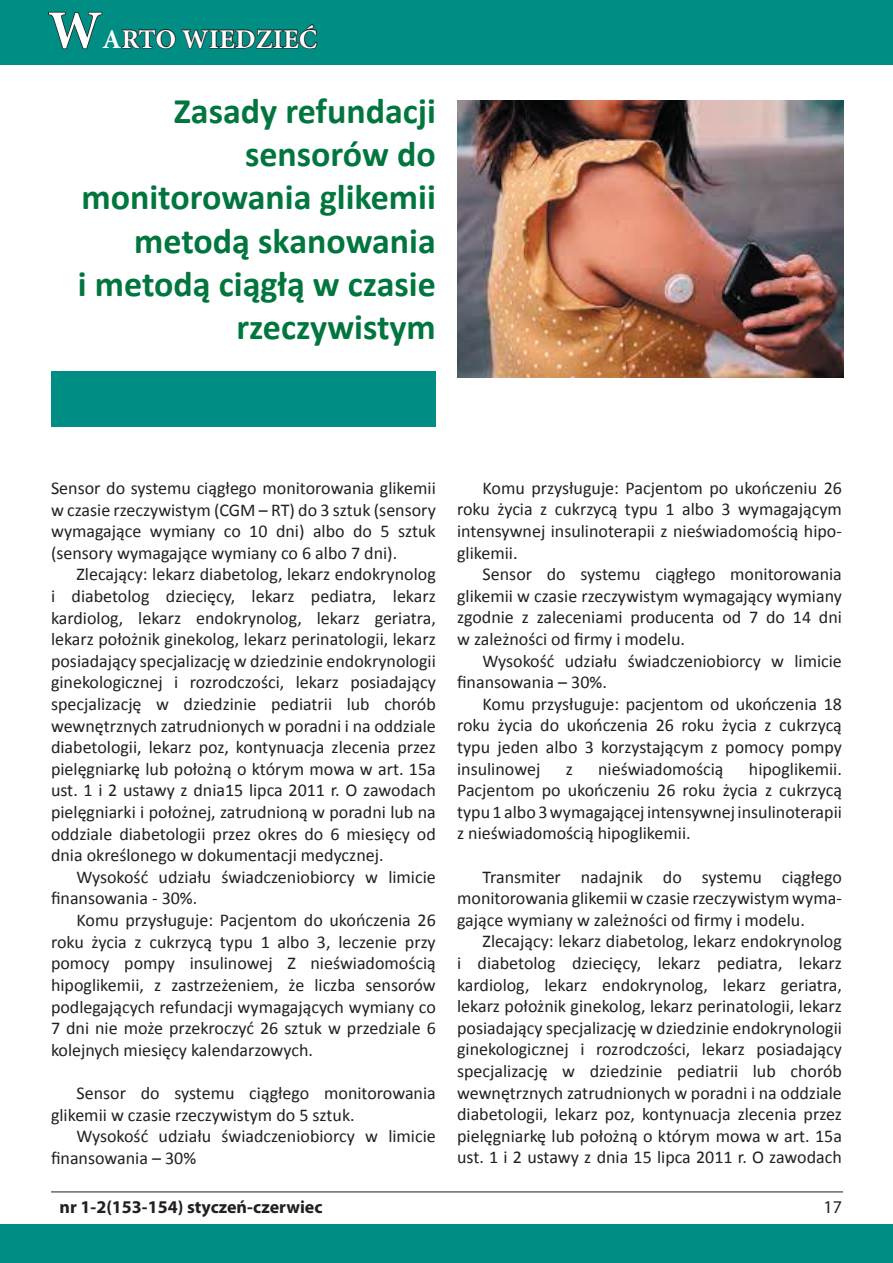
<style>
.page{position:relative;width:893px;height:1263px;background:#fff}
.page>*{position:absolute;margin:0;border:0;box-sizing:border-box;transform-origin:0 0}
.t1{font:700 36px/43.2px "Calibri";color:#00763e;text-align:right}
.t2{font:700 27px "Minion Pro";color:#fff}
.t3{font:18px/21.6px "Calibri";color:#231f20;text-align:justify}
.t4{font:700 18px "Myriad Pro";color:#231f20}
.t5{font:18px "Myriad Pro";color:#231f20}
.s1{font-size:54px}
</style>
<div class="page">
<hr style="left:51px;top:1191px;width:792px;height:1px;background:#231f20">
<div style="left:0;top:0;width:893px;height:65px;background:#008d83"></div>
<svg style="left:48px;top:11px;width:55px;height:39px"></svg>
<svg style="left:121px;top:24px;width:197px;height:25px"></svg>
<div style="left:0;top:1224px;width:893px;height:39px;background:#008d83"></div>
<div style="left:51px;top:371px;width:385px;height:56px;background:#008d83"></div>
<img style="left:457px;top:100px;width:387px;height:278px">
<h2 class="t2" style="left:48px;top:23px;width:271px"><span class="s1">W</span>ARTO WIEDZIEĆ</h2>
<h1 class="t1" style="left:78px;top:89px;width:360px">Zasady refundacji sensorów do monitorowania glikemii metodą skanowania<br>i metodą ciągłą w czasie rzeczywistym</h1>
<p class="t3" style="left:51px;top:477px;width:386px">Sensor do systemu ciągłego monitorowania glikemii w czasie rzeczywistym (CGM – RT) do 3 sztuk (sensory wymagające wymiany co 10 dni) albo do 5 sztuk (sensory wymagające wymiany co 6 albo 7 dni).</p>
<p class="t3" style="left:51px;top:564px;width:386px;text-indent:26px">Zlecający: lekarz diabetolog, lekarz endokrynolog i diabetolog dziecięcy, lekarz pediatra, lekarz kardiolog, lekarz endokrynolog, lekarz geriatra, lekarz położnik ginekolog, lekarz perinatologii, lekarz posiadający specjalizację w dziedzinie endokrynologii ginekologicznej i rozrodczości, lekarz posiadający specjalizację w dziedzinie pediatrii lub chorób wewnętrznych zatrudnionych w poradni i na oddziale diabetologii, lekarz poz, kontynuacja zlecenia przez pielęgniarkę lub położną o którym mowa w art. 15a ust. 1 i 2 ustawy z dnia15 lipca 2011 r. O zawodach pielęgniarki i położnej, zatrudnioną w poradni lub na oddziale diabetologii przez okres do 6 miesięcy od dnia określonego w dokumentacji medycznej.</p>
<p class="t3" style="left:51px;top:866px;width:386px;text-indent:26px">Wysokość udziału świadczeniobiorcy w limicie finansowania - 30%.</p>
<p class="t3" style="left:51px;top:909px;width:386px;text-indent:26px">Komu przysługuje: Pacjentom do ukończenia 26 roku życia z cukrzycą typu 1 albo 3, leczenie przy pomocy pompy insulinowej Z nieświadomością hipoglikemii, z zastrzeżeniem, że liczba sensorów podlegających refundacji wymagających wymiany co 7 dni nie może przekroczyć 26 sztuk w przedziale 6 kolejnych miesięcy kalendarzowych.</p>
<p class="t3" style="left:51px;top:1082px;width:386px;text-indent:26px">Sensor do systemu ciągłego monitorowania glikemii w czasie rzeczywistym do 5 sztuk.</p>
<p class="t3" style="left:51px;top:1125px;width:386px;text-indent:26px">Wysokość udziału świadczeniobiorcy w limicie finansowania – 30%</p>
<p class="t3" style="left:457px;top:477px;width:386px;text-indent:26px">Komu przysługuje: Pacjentom po ukończeniu 26 roku życia z cukrzycą typu 1 albo 3 wymagającym intensywnej insulinoterapii z nieświadomością hipo&shy;glikemii.</p>
<p class="t3" style="left:457px;top:563px;width:386px;text-indent:26px">Sensor do systemu ciągłego monitorowania glikemii w czasie rzeczywistym wymagający wymiany zgodnie z zaleceniami producenta od 7 do 14 dni w zależności od firmy i modelu.</p>
<p class="t3" style="left:457px;top:650px;width:386px;text-indent:26px">Wysokość udziału świadczeniobiorcy w limicie finansowania – 30%.</p>
<p class="t3" style="left:457px;top:693px;width:386px;text-indent:26px">Komu przysługuje: pacjentom od ukończenia 18 roku życia do ukończenia 26 roku życia z cukrzycą typu jeden albo 3 korzystającym z pomocy pompy insulinowej</p>
<p class="t3" style="left:566px;top:758px;width:9px">z</p>
<p class="t3" style="left:598px;top:758px;width:127px">nieświadomością</p>
<p class="t3" style="left:457px;top:758px;width:386px;text-indent:292px">hipoglikemii.<br>Pacjentom po ukończeniu 26 roku życia z cukrzycą typu 1 albo 3 wymagającej intensywnej insulinoterapii z nieświadomością hipoglikemii.</p>
<p class="t3" style="left:457px;top:866px;width:386px;text-indent:26px">Transmiter nadajnik do systemu ciągłego monitorowania glikemii w czasie rzeczywistym wyma&shy;gające wymiany w zależności od firmy i modelu.</p>
<p class="t3" style="left:457px;top:931px;width:386px;text-indent:26px">Zlecający: lekarz diabetolog, lekarz endokrynolog i diabetolog dziecięcy, lekarz pediatra, lekarz kardiolog, lekarz endokrynolog, lekarz geriatra, lekarz położnik ginekolog, lekarz perinatologii, lekarz posiadający specjalizację w dziedzinie endokrynologii ginekologicznej i rozrodczości, lekarz posiadający specjalizację w dziedzinie pediatrii lub chorób wewnętrznych zatrudnionych w poradni i na oddziale diabetologii, lekarz poz, kontynuacja zlecenia przez pielęgniarkę lub położną o którym mowa w art. 15a ust. 1 i 2 ustawy z dnia 15 lipca 2011 r. O zawodach</p>
<p class="t4" style="left:60px;top:1196px;width:265px">nr 1-2(153-154) styczeń-czerwiec</p>
<p class="t5" style="left:823px;top:1197px;width:20px">17</p>
</div>
